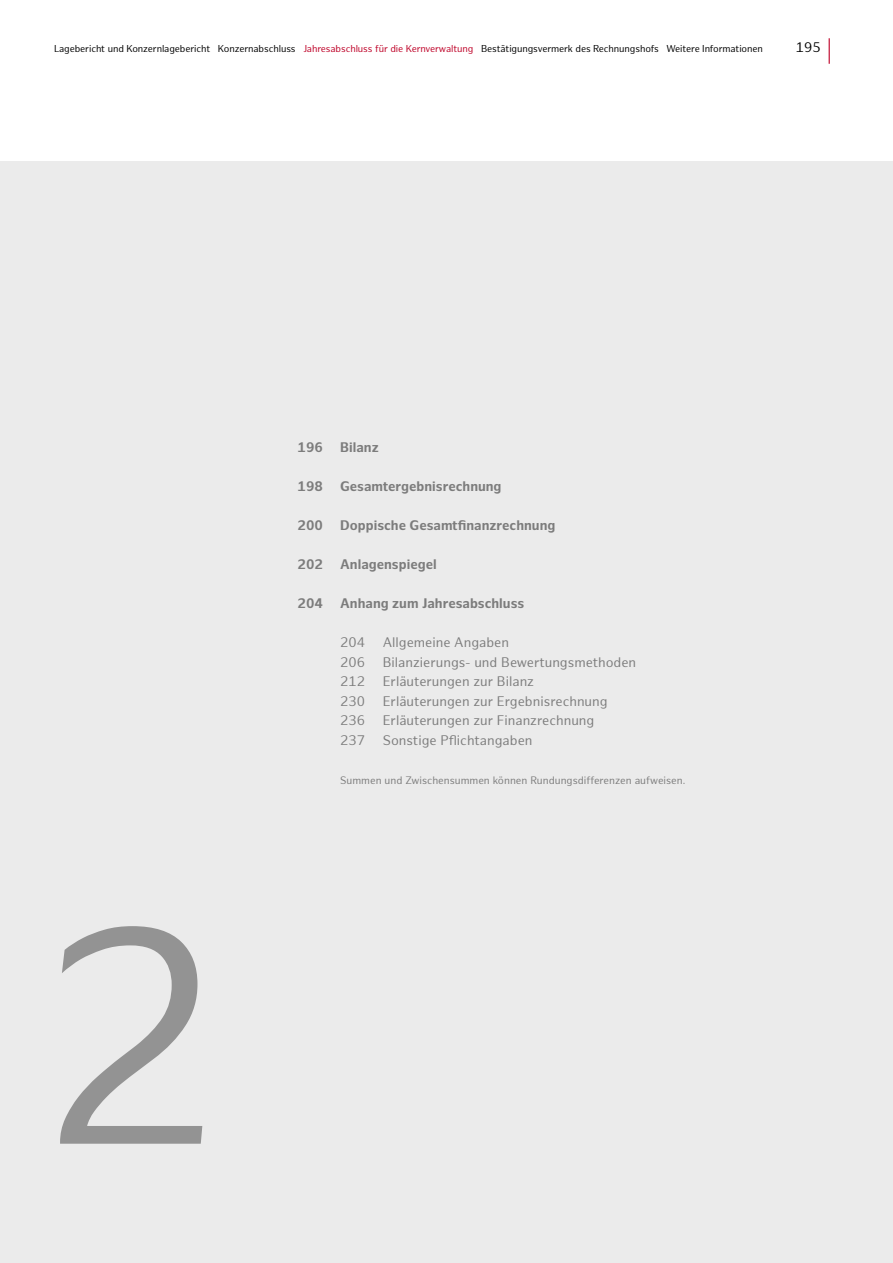
<style>
.page{position:relative;width:893px;height:1263px;background:#fff}
.page>*{position:absolute;margin:0;border:0;box-sizing:border-box;transform-origin:0 0}
.t1{font:300px "Hamburg Sans";color:#939393}
.inhaltsverzeichnis{font:13.5px "Hamburg Sans";color:#7c7c7c}
.inhaltsverzeichnis_f{font:700 13.5px "Hamburg Sans";color:#7c7c7c}
.t2{font:13.5px "Hamburg Sans";color:#000}
.inhaltsverzeichnis-2{font:10.5px "Hamburg Sans";color:#7c7c7c}
.t3{font:9.75px "Hamburg Sans";letter-spacing:-.01em;color:#000}
.s1{color:#be0027}
</style>
<div class="page">
<div style="left:0;top:162px;width:893px;height:1101px;background:#ebebeb"></div>
<svg style="left:829px;top:38px;width:1px;height:26px"></svg>
<p class="t3" style="left:54px;top:43px;width:710px">Lagebericht und Konzernlagebericht Konzernabschluss <span class="s1">Jahresabschluss für die Kernverwaltung</span> Bestätigungsvermerk des Rechnungshofs Weitere Informationen</p>
<p class="t2" style="left:796px;top:40px;width:26px">195</p>
<h1 class="t1" style="left:37px;top:866px;width:185px">2</h1>
<p class="inhaltsverzeichnis_f" style="left:298px;top:439px;width:27px">196</p>
<p class="inhaltsverzeichnis_f" style="left:340px;top:439px;width:40px">Bilanz</p>
<p class="inhaltsverzeichnis_f" style="left:298px;top:478px;width:27px">198</p>
<p class="inhaltsverzeichnis_f" style="left:340px;top:478px;width:163px">Gesamtergebnisrechnung</p>
<p class="inhaltsverzeichnis_f" style="left:298px;top:517px;width:27px">200</p>
<p class="inhaltsverzeichnis_f" style="left:340px;top:517px;width:217px">Doppische Gesamtfinanzrechnung</p>
<p class="inhaltsverzeichnis_f" style="left:298px;top:556px;width:27px">202</p>
<p class="inhaltsverzeichnis_f" style="left:340px;top:556px;width:98px">Anlagenspiegel</p>
<p class="inhaltsverzeichnis_f" style="left:298px;top:595px;width:27px">204</p>
<p class="inhaltsverzeichnis_f" style="left:340px;top:595px;width:186px">Anhang zum Jahresabschluss</p>
<p class="inhaltsverzeichnis" style="left:340px;top:635px;width:26px">204</p>
<p class="inhaltsverzeichnis" style="left:383px;top:635px;width:128px">Allgemeine Angaben</p>
<p class="inhaltsverzeichnis" style="left:340px;top:654px;width:26px">206</p>
<p class="inhaltsverzeichnis" style="left:383px;top:654px;width:255px">Bilanzierungs- und Bewertungsmethoden</p>
<p class="inhaltsverzeichnis" style="left:340px;top:674px;width:26px">212</p>
<p class="inhaltsverzeichnis" style="left:383px;top:674px;width:153px">Erläuterungen zur Bilanz</p>
<p class="inhaltsverzeichnis" style="left:340px;top:693px;width:26px">230</p>
<p class="inhaltsverzeichnis" style="left:383px;top:693px;width:226px">Erläuterungen zur Ergebnisrechnung</p>
<p class="inhaltsverzeichnis" style="left:340px;top:713px;width:26px">236</p>
<p class="inhaltsverzeichnis" style="left:383px;top:713px;width:213px">Erläuterungen zur Finanzrechnung</p>
<p class="inhaltsverzeichnis" style="left:340px;top:732px;width:26px">237</p>
<p class="inhaltsverzeichnis" style="left:383px;top:732px;width:151px">Sonstige Pflichtangaben</p>
<p class="inhaltsverzeichnis-2" style="left:340px;top:774px;width:347px">Summen und Zwischensummen können Rundungsdifferenzen aufweisen.</p>
</div>
